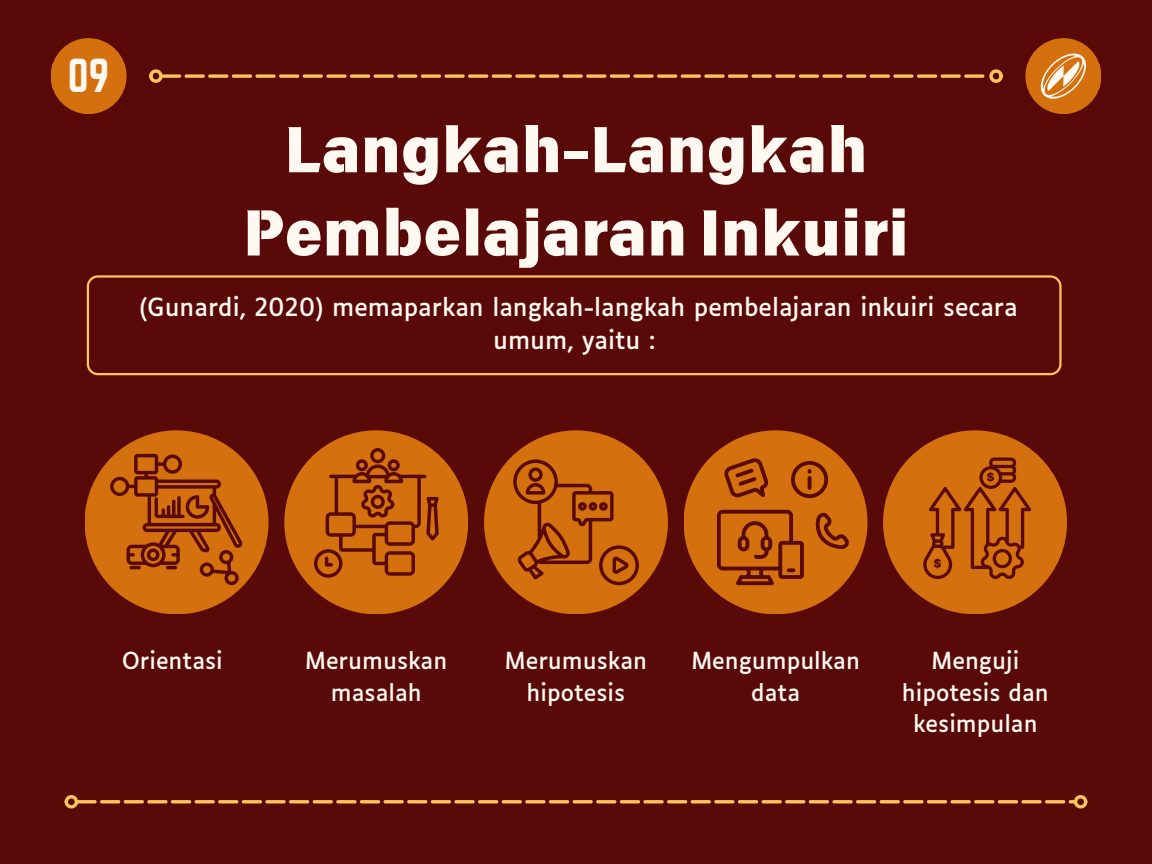
<style>
.page{position:relative;width:1152px;height:864px;background:#590a08}
.page>*{position:absolute;margin:0;border:0;box-sizing:border-box;transform-origin:0 0}
.t1{font:60px/83.2px "Canva Title Bole Latin";color:#fff9f2;text-align:center}
.t2{font:41.7px "Norwester";color:#fff9f2}
.t3{font:24px/32.7px "Luciole";color:#fff9f2;text-align:center}
.t4{font:22.5px/31.5px "Luciole";color:#fff9f2;text-align:center}
</style>
<div class="page">
<div style="left:51px;top:38px;width:76px;height:76px;background:#d4700d;border-radius:50%"></div>
<div style="left:1025px;top:38px;width:76px;height:76px;background:#d4700d;border-radius:50%"></div>
<svg style="left:1040px;top:53px;width:46px;height:46px"></svg>
<svg style="left:163px;top:74px;width:821px;height:4px;background:#cd8e42"></svg>
<div style="left:149px;top:69px;width:14px;height:14px;border:3px solid #ffc75b;border-radius:50%"></div>
<div style="left:989px;top:69px;width:14px;height:14px;border:3px solid #ffc75b;border-radius:50%"></div>
<svg style="left:78px;top:800px;width:996px;height:3px;background:#dfa24b"></svg>
<div style="left:65px;top:795px;width:13px;height:14px;border:3px solid #ffc75b;border-radius:50%"></div>
<div style="left:1074px;top:795px;width:13px;height:14px;border:3px solid #ffc75b;border-radius:50%"></div>
<svg style="left:87px;top:275px;width:975px;height:100px"></svg>
<div style="left:484px;top:430px;width:184px;height:184px;background:#d4700d;border-radius:50%"></div>
<div style="left:684px;top:430px;width:183px;height:184px;background:#d4700d;border-radius:50%"></div>
<div style="left:883px;top:430px;width:184px;height:184px;background:#d4700d;border-radius:50%"></div>
<div style="left:284px;top:430px;width:184px;height:184px;background:#d4700d;border-radius:50%"></div>
<div style="left:85px;top:430px;width:184px;height:184px;background:#d4700d;border-radius:50%"></div>
<svg style="left:513px;top:459px;width:126px;height:126px"></svg>
<svg style="left:314px;top:448px;width:125px;height:129px"></svg>
<svg style="left:110px;top:454px;width:133px;height:131px"></svg>
<svg style="left:923px;top:458px;width:108px;height:121px"></svg>
<svg style="left:724px;top:458px;width:45px;height:40px"></svg>
<svg style="left:815px;top:512px;width:34px;height:37px"></svg>
<svg style="left:791px;top:461px;width:37px;height:37px"></svg>
<svg style="left:717px;top:510px;width:87px;height:75px"></svg>
<p class="t2" style="left:68px;top:51px;width:43px">09</p>
<h1 class="t1" style="left:243px;top:108px;width:667px">Langkah-Langkah<br>Pembelajaran Inkuiri</h1>
<p class="t3" style="left:139px;top:293px;width:880px">(Gunardi, 2020) memaparkan langkah-langkah pembelajaran inkuiri secara umum, yaitu :</p>
<p class="t4" style="left:122px;top:647px;width:102px">Orientasi</p>
<p class="t4" style="left:305px;top:647px;width:144px">Merumuskan masalah</p>
<p class="t4" style="left:505px;top:647px;width:144px">Merumuskan hipotesis</p>
<p class="t4" style="left:691px;top:647px;width:170px">Mengumpulkan data</p>
<p class="t4" style="left:902px;top:647px;width:148px">Menguji hipotesis dan kesimpulan</p>
</div>
